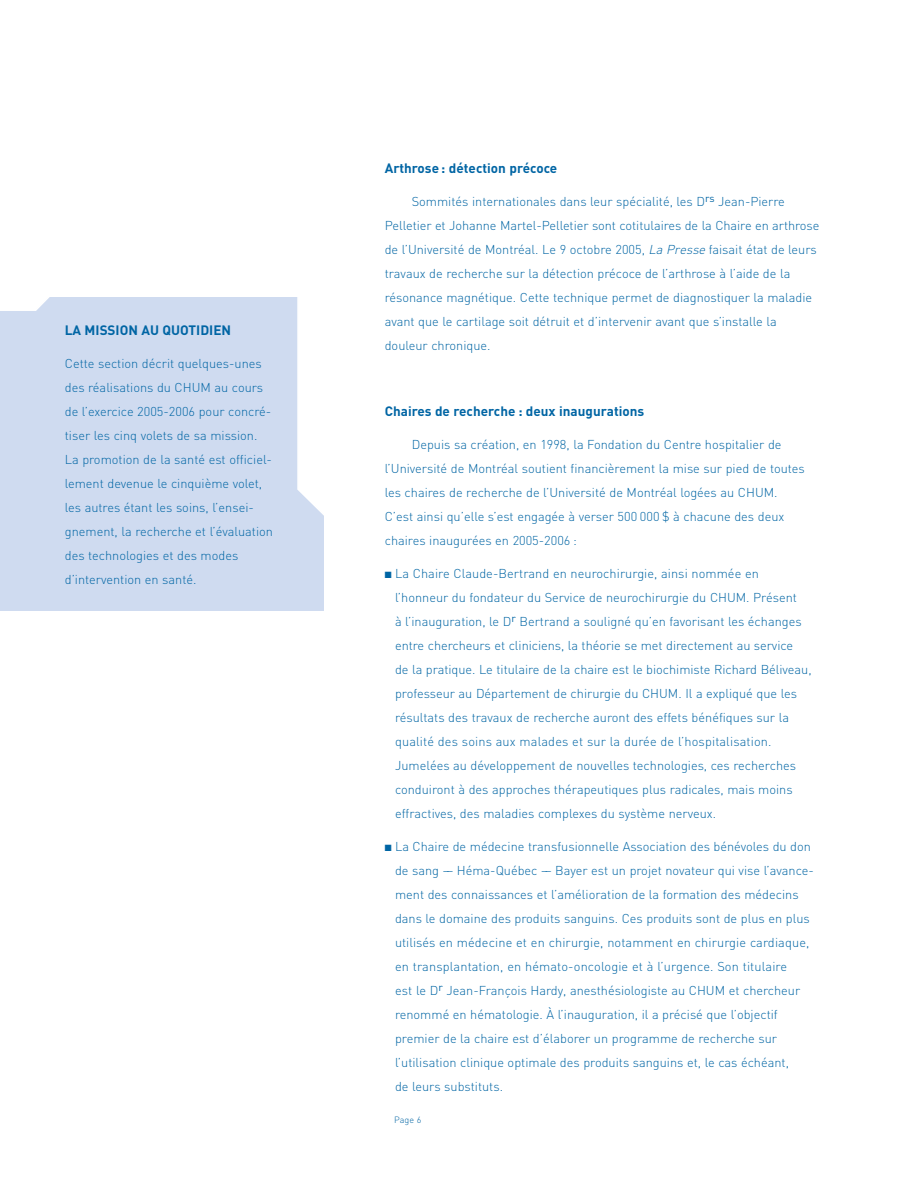
<style>
.page{position:relative;width:918px;height:1188px;background:#fff}
.page>*{position:absolute;margin:0;border:0;box-sizing:border-box;transform-origin:0 0}
.t1{font:700 13.5px "DIN";color:#0065a4}
.t2{font:300 12.75px/24px "DIN";color:#0065a4}
.t3{font:300 9px "DIN";color:#0065a4}
.s1{font-style:italic}
</style>
<div class="page">
<div style="left:0;top:297px;width:323px;height:314px;background:#cfdbf0"></div>
<svg style="left:297px;top:297px;width:27px;height:219px;background:#fbfcfd"></svg>
<svg style="left:0;top:297px;width:50px;height:14px"></svg>
<p class="t1" style="left:65px;top:325px;width:168px">LA MISSION AU QUOTIDIEN</p>
<p class="t2" style="left:65px;top:353px;width:210px">Cette section décrit quelques-unes des réalisations du CHUM au cours de l’exercice 2005-2006 pour concré&shy;tiser les cinq volets de sa mission.<br>La promotion de la santé est officiel&shy;lement devenue le cinquième volet, les autres étant les soins, l’ensei&shy;gnement, la recherche et l’évaluation des technologies et des modes d’intervention en santé.</p>
<p class="t1" style="left:385px;top:163px;width:174px">Arthrose : détection précoce</p>
<p class="t2" style="left:385px;top:191px;width:436px;text-indent:27px">Sommités internationales dans leur spécialité, les D<sup>rs</sup> Jean-Pierre Pelletier et Johanne Martel-Pelletier sont cotitulaires de la Chaire en arthrose de l’Université de Montréal. Le 9 octobre 2005, <span class="s1">La Presse</span>faisait état de leurs travaux de recherche sur la détection précoce de l’arthrose à l’aide de la résonance magnétique. Cette technique permet de diagnostiquer la maladie avant que le cartilage soit détruit et d’intervenir avant que s’installe la douleur chronique.</p>
<p class="t1" style="left:385px;top:406px;width:261px">Chaires de recherche : deux inaugurations</p>
<p class="t2" style="left:385px;top:434px;width:422px;text-indent:27px">Depuis sa création, en 1998, la Fondation du Centre hospitalier de l’Université de Montréal soutient financièrement la mise sur pied de toutes les chaires de recherche de l’Université de Montréal logées au CHUM.<br>C’est ainsi qu’elle s’est engagée à verser 500 000 $ à chacune des deux chaires inaugurées en 2005-2006 :</p>
<p class="t2" style="left:395px;top:563px;width:418px;text-indent:-10px">■ La Chaire Claude-Bertrand en neurochirurgie, ainsi nommée en l’honneur du fondateur du Service de neurochirurgie du CHUM. Présent<br>à l’inauguration, le D<sup>r</sup> Bertrand a souligné qu’en favorisant les échanges entre chercheurs et cliniciens, la théorie se met directement au service<br>de la pratique. Le titulaire de la chaire est le biochimiste Richard Béliveau, professeur au Département de chirurgie du CHUM. Il a expliqué que les résultats des travaux de recherche auront des effets bénéfiques sur la qualité des soins aux malades et sur la durée de l’hospitalisation.<br>Jumelées au développement de nouvelles technologies, ces recherches conduiront à des approches thérapeutiques plus radicales, mais moins effractives, des maladies complexes du système nerveux.</p>
<p class="t2" style="left:395px;top:836px;width:420px;text-indent:-10px">■ La Chaire de médecine transfusionnelle Association des bénévoles du don de sang –– Héma-Québec –– Bayer est un projet novateur qui vise l’avance&shy;ment des connaissances et l’amélioration de la formation des médecins dans le domaine des produits sanguins. Ces produits sont de plus en plus utilisés en médecine et en chirurgie, notamment en chirurgie cardiaque, en transplantation, en hémato-oncologie et à l’urgence. Son titulaire<br>est le D<sup>r</sup> Jean-François Hardy, anesthésiologiste au CHUM et chercheur renommé en hématologie. À l’inauguration, il a précisé que l’objectif premier de la chaire est d’élaborer un programme de recherche sur l’utilisation clinique optimale des produits sanguins et, le cas échéant,<br>de leurs substituts.</p>
<p class="t3" style="left:394px;top:1117px;width:29px">Page 6</p>
</div>
